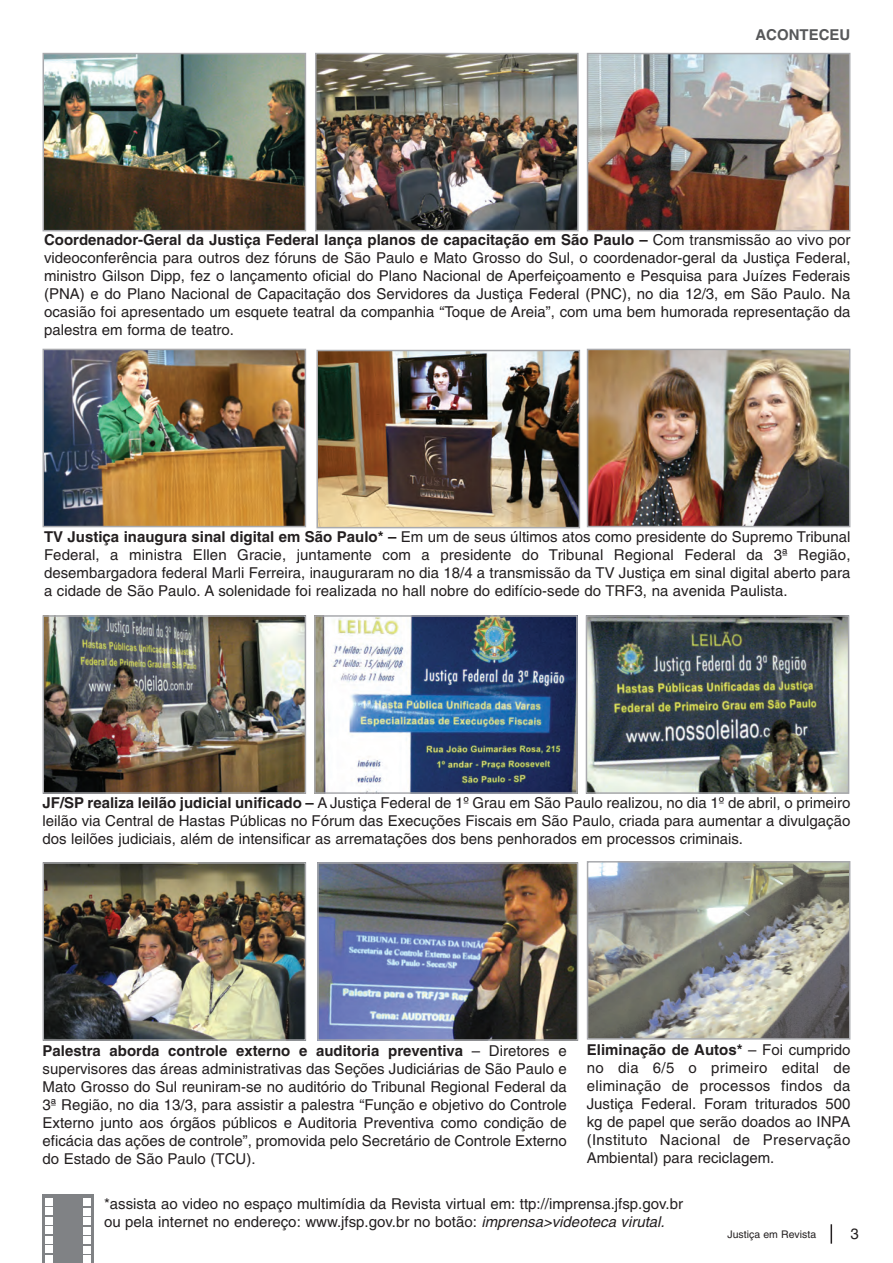
<style>
.page{position:relative;width:893px;height:1263px;background:#fff}
.page>*{position:absolute;margin:0;border:0;box-sizing:border-box;transform-origin:0 0}
.t1{font:15px/18px "Helvetica";color:#231f20;text-align:justify}
.t2{font:700 15px "Helvetica";color:#57585a}
.t3{font:10.5px "Helvetica";color:#231f20}
.s1{font-weight:700}
.s2{font-style:italic}
</style>
<div class="page">
<svg style="left:831px;top:1224px;width:1px;height:20px"></svg>
<img style="left:46px;top:865px;width:257px;height:173px">
<div style="left:43px;top:862px;width:263px;height:179px;border:2px solid #a8a9ad"></div>
<img style="left:320px;top:865px;width:255px;height:173px">
<div style="left:317px;top:862px;width:261px;height:179px;border:2px solid #a8a9ad"></div>
<img style="left:589px;top:618px;width:257px;height:173px">
<div style="left:586px;top:615px;width:263px;height:179px;border:2px solid #a8a9ad"></div>
<img style="left:590px;top:864px;width:257px;height:173px">
<div style="left:587px;top:861px;width:263px;height:179px;border:2px solid #a8a9ad"></div>
<img style="left:46px;top:56px;width:257px;height:172px">
<div style="left:43px;top:53px;width:263px;height:178px;border:2px solid #a8a9ad"></div>
<img style="left:318px;top:56px;width:258px;height:172px">
<div style="left:315px;top:53px;width:264px;height:178px;border:2px solid #a8a9ad"></div>
<img style="left:590px;top:56px;width:257px;height:172px">
<div style="left:587px;top:53px;width:263px;height:178px;border:2px solid #a8a9ad"></div>
<img style="left:46px;top:352px;width:257px;height:172px">
<div style="left:43px;top:349px;width:263px;height:178px;border:2px solid #a8a9ad"></div>
<img style="left:319px;top:353px;width:258px;height:172px">
<div style="left:316px;top:350px;width:264px;height:178px;border:2px solid #a8a9ad"></div>
<img style="left:590px;top:352px;width:257px;height:172px">
<div style="left:587px;top:349px;width:263px;height:178px;border:2px solid #a8a9ad"></div>
<img style="left:317px;top:618px;width:258px;height:173px">
<div style="left:314px;top:615px;width:264px;height:179px;border:2px solid #a8a9ad"></div>
<img style="left:46px;top:618px;width:257px;height:173px">
<div style="left:43px;top:615px;width:263px;height:179px;border:2px solid #a8a9ad"></div>
<div style="left:43px;top:1195px;width:51px;height:68px;background:#808285"></div>
<div style="left:45px;top:1198px;width:8px;height:7px;background:#fff"></div>
<div style="left:45px;top:1208px;width:8px;height:7px;background:#fff"></div>
<div style="left:45px;top:1217px;width:8px;height:7px;background:#fff"></div>
<div style="left:45px;top:1227px;width:8px;height:7px;background:#fff"></div>
<div style="left:45px;top:1236px;width:8px;height:7px;background:#fff"></div>
<div style="left:45px;top:1246px;width:8px;height:7px;background:#fff"></div>
<div style="left:45px;top:1255px;width:8px;height:7px;background:#fff"></div>
<div style="left:83px;top:1198px;width:8px;height:8px;background:#fff"></div>
<div style="left:83px;top:1208px;width:8px;height:7px;background:#fff"></div>
<div style="left:83px;top:1217px;width:8px;height:8px;background:#fff"></div>
<div style="left:83px;top:1227px;width:8px;height:7px;background:#fff"></div>
<div style="left:83px;top:1236px;width:8px;height:8px;background:#fff"></div>
<div style="left:83px;top:1246px;width:8px;height:7px;background:#fff"></div>
<div style="left:83px;top:1255px;width:8px;height:8px;background:#fff"></div>
<p class="t2" style="left:755px;top:29px;width:96px">ACONTECEU</p>
<p class="t1" style="left:44px;top:232px;width:808px"><span class="s1">Coordenador-Geral da Justiça Federal lança planos de capacitação em São Paulo –</span> Com transmissão ao vivo por videoconferência para outros dez fóruns de São Paulo e Mato Grosso do Sul, o coordenador-geral da Justiça Federal, ministro Gilson Dipp, fez o lançamento oficial do Plano Nacional de Aperfeiçoamento e Pesquisa para Juízes Federais (PNA) e do Plano Nacional de Capacitação dos Servidores da Justiça Federal (PNC), no dia 12/3, em São Paulo. Na ocasião foi apresentado um esquete teatral da companhia “Toque de Areia”, com uma bem humorada representação da palestra em forma de teatro.</p>
<p class="t1" style="left:44px;top:529px;width:808px"><span class="s1">TV Justiça inaugura sinal digital em São Paulo* –</span> Em um de seus últimos atos como presidente do Supremo Tribunal Federal, a ministra Ellen Gracie, juntamente com a presidente do Tribunal Regional Federal da 3ª Região, desembargadora federal Marli Ferreira, inauguraram no dia 18/4 a transmissão da TV Justiça em sinal digital aberto para a cidade de São Paulo. A solenidade foi realizada no hall nobre do edifício-sede do TRF3, na avenida Paulista.</p>
<p class="t1" style="left:43px;top:795px;width:809px"><span class="s1">JF/SP realiza leilão judicial unificado –</span> A Justiça Federal de 1º Grau em São Paulo realizou, no dia 1º de abril, o primeiro leilão via Central de Hastas Públicas no Fórum das Execuções Fiscais em São Paulo, criada para aumentar a divulgação dos leilões judiciais, além de intensificar as arrematações dos bens penhorados em processos criminais.</p>
<p class="t1" style="left:43px;top:1043px;width:526px"><span class="s1">Palestra aborda controle externo e auditoria preventiva</span> – Diretores e supervisores das áreas administrativas das Seções Judiciárias de São Paulo e Mato Grosso do Sul reuniram-se no auditório do Tribunal Regional Federal da 3ª Região, no dia 13/3, para assistir a palestra “Função e objetivo do Controle Externo junto aos órgãos públicos e Auditoria Preventiva como condição de eficácia das ações de controle”, promovida pelo Secretário de Controle Externo do Estado de São Paulo (TCU).</p>
<p class="t1" style="left:587px;top:1042px;width:265px"><span class="s1">Eliminação de Autos*</span> – Foi cumprido no dia 6/5 o primeiro edital de eliminação de processos findos da Justiça Federal. Foram triturados 500 kg de papel que serão doados ao INPA (Instituto Nacional de Preservação Ambiental) para reciclagem.</p>
<p class="t1" style="left:104px;top:1195px;width:580px">*assista ao video no espaço multimídia da Revista virtual em: ttp://imprensa.jfsp.gov.br ou pela internet no endereço: www.jfsp.gov.br no botão: <span class="s2">imprensa&gt;videoteca virutal.</span></p>
<p class="t3" style="left:727px;top:1231px;width:90px">Justiça em Revista</p>
<p class="t1" style="left:850px;top:1226px;width:10px">3</p>
</div>
